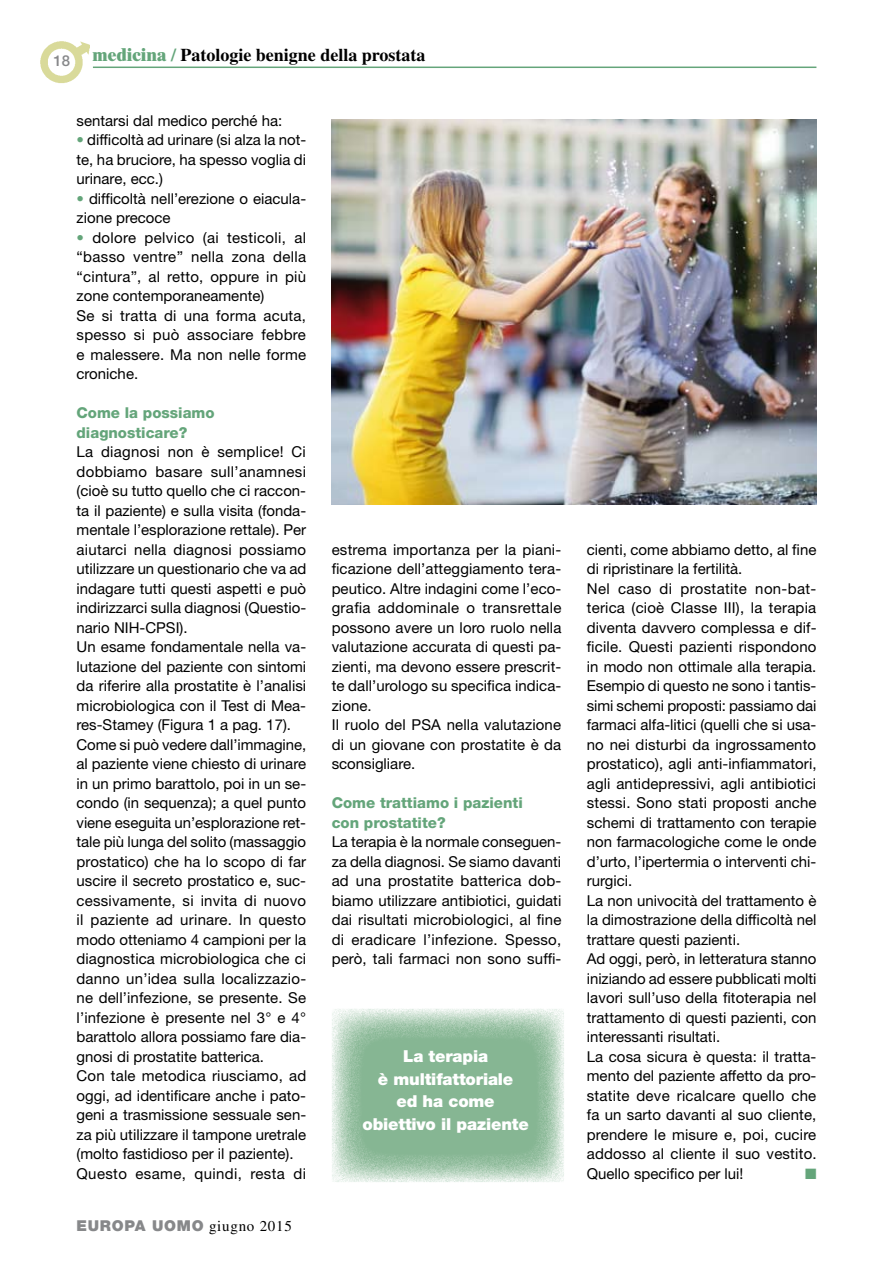
<style>
.page{position:relative;width:893px;height:1263px;background:#fff}
.page>*{position:absolute;margin:0;border:0;box-sizing:border-box;transform-origin:0 0}
.t1{font:700 18px "Times LT Std";color:#000}
.t2{font:900 16.5px/22.5px "Helvetica Neue LT Std";letter-spacing:-.01em;color:#fff;text-align:center}
.t3{font:15px/19.5px "Helvetica Neue LT Std";color:#000}
.t4{font:800 15px/19.5px "Helvetica Neue LT Std";color:#64a57a}
.t5{font:900 15px "Helvetica Neue LT Std";letter-spacing:.05em;color:#87888a}
.t6{font:500 15px "Helvetica Neue LT Std";color:#87888a}
.t7{font:15px "Zapf Dingbats ITC";color:#64a57a}
.s1{font-weight:800;color:#64a57a}
.s2{color:#64a57a}
.s3{font-family:"Times LT Std";font-weight:400;color:#000}
</style>
<div class="page">
<svg style="left:332px;top:1008px;width:232px;height:174px;background:#9ec4a9"></svg>
<img style="left:40px;top:41px;width:49px;height:42px">
<hr style="left:93px;top:67px;width:723px;height:1px;background:#64a57a">
<img style="left:332px;top:119px;width:484px;height:386px">
<p class="t6" style="left:53px;top:52px;width:18px">18</p>
<p class="t1" style="left:92px;top:44px;width:335px"><span class="s1">medicina</span> <span class="s2">/</span> Patologie benigne della prostata</p>
<p class="t3" style="left:77px;top:111px;width:207px">sentarsi dal medico perché ha:</p>
<p class="t3" style="left:77px;top:130px;width:231px;text-align:justify"><span class="s2">•</span> difficoltà ad urinare (si alza la not&shy;te, ha bruciore, ha spesso voglia di urinare, ecc.)</p>
<p class="t3" style="left:77px;top:189px;width:231px"><span class="s2">•</span> difficoltà nell’erezione o eiacula&shy;zione precoce</p>
<p class="t3" style="left:77px;top:228px;width:231px"><span class="s2">•</span> dolore pelvico (ai testicoli, al “basso ventre” nella zona della “cintura”, al retto, oppure in più zone contemporaneamente)<br>Se si tratta di una forma acuta, spesso si può associare febbre e malessere. Ma non nelle forme croniche.</p>
<p class="t4" style="left:77px;top:403px;width:140px">Come la possiamo diagnosticare?</p>
<p class="t3" style="left:77px;top:442px;width:231px">La diagnosi non è semplice! Ci dobbiamo basare sull’anamnesi (cioè su tutto quello che ci raccon&shy;ta il paziente) e sulla visita (fonda&shy;mentale l’esplorazione rettale). Per aiutarci nella diagnosi possiamo utilizzare un questionario che va ad indagare tutti questi aspetti e può indirizzarci sulla diagnosi (Questio&shy;nario NIH-CPSI).<br>Un esame fondamentale nella va&shy;lutazione del paziente con sintomi da riferire alla prostatite è l’analisi microbiologica con il Test di Mea&shy;res-Stamey (Figura 1 a pag. 17).<br>Come si può vedere dall’immagine, al paziente viene chiesto di urinare in un primo barattolo, poi in un se&shy;condo (in sequenza); a quel punto viene eseguita un’esplorazione ret&shy;tale più lunga del solito (massaggio prostatico) che ha lo scopo di far uscire il secreto prostatico e, suc&shy;cessivamente, si invita di nuovo il paziente ad urinare. In questo modo otteniamo 4 campioni per la diagnostica microbiologica che ci danno un’idea sulla localizzazio&shy;ne dell’infezione, se presente. Se l’infezione è presente nel 3° e 4° barattolo allora possiamo fare dia&shy;gnosi di prostatite batterica.<br>Con tale metodica riusciamo, ad oggi, ad identificare anche i pato&shy;geni a trasmissione sessuale sen&shy;za più utilizzare il tampone uretrale (molto fastidioso per il paziente).<br>Questo esame, quindi, resta di</p>
<p class="t5" style="left:77px;top:1216px;width:217px">EUROPA UOMO <span class="s3">giugno 2015</span></p>
<p class="t3" style="left:332px;top:540px;width:231px">estrema importanza per la piani&shy;ficazione dell’atteggiamento tera&shy;peutico. Altre indagini come l’eco&shy;grafia addominale o transrettale possono avere un loro ruolo nella valutazione accurata di questi pa&shy;zienti, ma devono essere prescrit&shy;te dall’urologo su specifica indica&shy;zione.<br>Il ruolo del PSA nella valutazione di un giovane con prostatite è da sconsigliare.</p>
<p class="t4" style="left:332px;top:793px;width:193px">Come trattiamo i pazienti con prostatite?</p>
<p class="t3" style="left:332px;top:832px;width:231px;text-align:justify">La terapia è la normale conseguen&shy;za della diagnosi. Se siamo davanti ad una prostatite batterica dob&shy;biamo utilizzare antibiotici, guidati dai risultati microbiologici, al fine di eradicare l’infezione. Spesso, però, tali farmaci non sono suffi-</p>
<p class="t2" style="left:362px;top:1045px;width:168px">La terapia<br>è multifattoriale<br>ed ha come obiettivo il paziente</p>
<p class="t3" style="left:587px;top:540px;width:231px">cienti, come abbiamo detto, al fine di ripristinare la fertilità.<br>Nel caso di prostatite non-bat&shy;terica (cioè Classe III), la terapia diventa davvero complessa e dif&shy;ficile. Questi pazienti rispondono in modo non ottimale alla terapia.<br>Esempio di questo ne sono i tantis&shy;simi schemi proposti: passiamo dai farmaci alfa-litici (quelli che si usa&shy;no nei disturbi da ingrossamento prostatico), agli anti-infiammatori, agli antidepressivi, agli antibiotici stessi. Sono stati proposti anche schemi di trattamento con terapie non farmacologiche come le onde d’urto, l’ipertermia o interventi chi&shy;rurgici.<br>La non univocità del trattamento è la dimostrazione della difficoltà nel trattare questi pazienti.<br>Ad oggi, però, in letteratura stanno iniziando ad essere pubblicati molti lavori sull’uso della fitoterapia nel trattamento di questi pazienti, con interessanti risultati.<br>La cosa sicura è questa: il tratta&shy;mento del paziente affetto da pro&shy;statite deve ricalcare quello che fa un sarto davanti al suo cliente, prendere le misure e, poi, cucire addosso al cliente il suo vestito.<br>Quello specifico per lui!</p>
<p class="t7" style="left:805px;top:1167px;width:13px">■</p>
</div>
